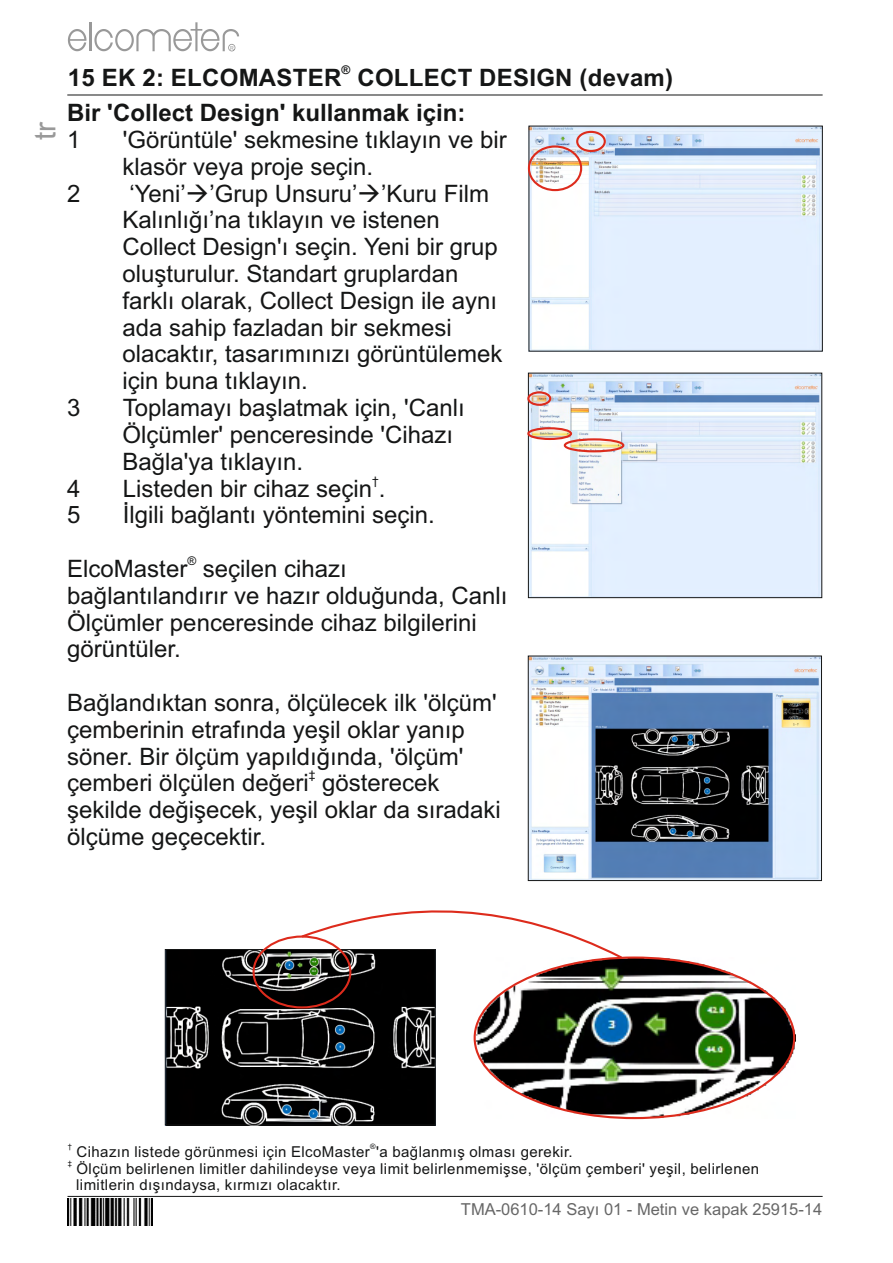
<style>
.page{position:relative;width:893px;height:1263px;background:#fff}
.page>*{position:absolute;margin:0;border:0;box-sizing:border-box;transform-origin:0 0}
.t1{font:29.7px "Arial";color:#999}
.t2{font:24px/26.8px "Arial";color:#151616}
.t3{font:700 24px/34.8px "Arial";letter-spacing:.01em;color:#151616}
.t4{font:16.5px "Arial";color:#676767}
.t5{font:15px/16.8px "Arial";letter-spacing:.03em;color:#151616}
.t6{font:12px "Arial";color:#151616}
.t7{font:700 12px "Arial";color:#151616}
.t8{font:7.5px "Arial";color:#151616}
.t9{font:5.4px "Arial";color:#999;scale:.96 1}
</style>
<div class="page">
<hr style="left:68px;top:1196px;width:755px;height:1px;background:#151616">
<hr style="left:89px;top:22px;width:2px;height:29px;background:#999">
<svg style="left:68px;top:29px;width:18px;height:22px"></svg>
<svg style="left:94px;top:22px;width:145px;height:29px"></svg>
<img style="left:68px;top:1199px;width:85px;height:26px">
<hr style="left:67px;top:95px;width:756px;height:1px;background:#151616">
<img style="left:530px;top:128px;width:291px;height:222px">
<div style="left:576px;top:131px;width:30px;height:21px;border:2px solid #dd2b1c;border-radius:50%"></div>
<div style="left:528px;top:145px;width:54px;height:46px;border:2px solid #dd2b1c;border-radius:50%"></div>
<img style="left:530px;top:375px;width:290px;height:221px">
<div style="left:528px;top:373px;width:294px;height:225px;border:1px solid #151616"></div>
<div style="left:527px;top:391px;width:24px;height:15px;border:2px solid #dd2b1c;border-radius:50%"></div>
<div style="left:527px;top:427px;width:45px;height:13px;border:2px solid #dd2b1c;border-radius:50%"></div>
<div style="left:564px;top:438px;width:60px;height:14px;border:2px solid #dd2b1c;border-radius:50%"></div>
<img style="left:530px;top:658px;width:290px;height:221px">
<div style="left:528px;top:656px;width:294px;height:225px;border:1px solid #151616"></div>
<img style="left:167px;top:951px;width:267px;height:172px">
<div style="left:165px;top:949px;width:271px;height:176px;border:1px solid #151616"></div>
<div style="left:253px;top:935px;width:98px;height:73px;border:2px solid #dd2b1c;border-radius:50%"></div>
<img style="left:476px;top:959px;width:320px;height:159px">
<svg style="left:299px;top:910px;width:325px;height:50px"></svg>
<p class="t1" style="left:34px;top:140px;width:20px;rotate:-90deg">tr</p>
<p class="t9" style="left:230px;top:46px;width:5px">R</p>
<p class="t7" style="left:342px;top:66px;width:10px">®</p>
<p class="t3" style="left:67px;top:63px;width:607px">15 EK 2: ELCOMASTER COLLECT DESIGN (devam)<br>Bir 'Collect Design' kullanmak için:</p>
<p class="t2" style="left:67px;top:128px;width:15px">1</p>
<p class="t2" style="left:122px;top:128px;width:386px">'Görüntüle' sekmesine tıklayın ve bir klasör veya proje seçin.</p>
<p class="t2" style="left:67px;top:182px;width:15px">2</p>
<p class="t2" style="left:122px;top:182px;width:382px">‘Yeni’→’Grup Unsuru’→’Kuru Film Kalınlığı’na tıklayın ve istenen Collect Design'ı seçin. Yeni bir grup oluşturulur. Standart gruplardan farklı olarak, Collect Design ile aynı ada sahip fazladan bir sekmesi olacaktır, tasarımınızı görüntülemek için buna tıklayın.</p>
<p class="t2" style="left:67px;top:396px;width:15px">3</p>
<p class="t2" style="left:122px;top:396px;width:344px">Toplamayı başlatmak için, 'Canlı<br>Ölçümler' penceresinde 'Cihazı<br>Bağla'ya tıklayın.</p>
<p class="t6" style="left:372px;top:476px;width:8px">†</p>
<p class="t2" style="left:67px;top:477px;width:15px">4</p>
<p class="t2" style="left:123px;top:477px;width:264px">Listeden bir cihaz seçin .</p>
<p class="t2" style="left:67px;top:504px;width:15px">5</p>
<p class="t2" style="left:123px;top:504px;width:314px">İlgili bağlantı yöntemini seçin.</p>
<p class="t6" style="left:187px;top:556px;width:10px">®</p>
<p class="t2" style="left:67px;top:557px;width:442px">ElcoMaster seçilen cihazı bağlantılandırır ve hazır olduğunda, Canlı<br>Ölçümler penceresinde cihaz bilgilerini görüntüler.</p>
<p class="t2" style="left:67px;top:691px;width:431px">Bağlandıktan sonra, ölçülecek ilk 'ölçüm' çemberinin etrafında yeşil oklar yanıp söner. Bir ölçüm yapıldığında, 'ölçüm'</p>
<p class="t6" style="left:309px;top:771px;width:8px">‡</p>
<p class="t2" style="left:67px;top:772px;width:435px">çemberi ölçülen değeri gösterecek şekilde değişecek, yeşil oklar da sıradaki ölçüme geçecektir.</p>
<p class="t8" style="left:68px;top:1144px;width:6px">†</p>
<p class="t8" style="left:370px;top:1144px;width:7px">®</p>
<p class="t5" style="left:77px;top:1144px;width:498px">Cihazın listede görünmesi için ElcoMaster 'a bağlanmış olması gerekir.</p>
<p class="t8" style="left:68px;top:1161px;width:6px">‡</p>
<p class="t5" style="left:76px;top:1161px;width:684px">Ölçüm belirlenen limitler dahilindeyse veya limit belirlenmemişse, 'ölçüm çemberi' yeşil, belirlenen limitlerin dışındaysa, kırmızı olacaktır.</p>
<p class="t4" style="left:461px;top:1202px;width:363px">TMA-0610-14 Sayı 01 - Metin ve kapak 25915-14</p>
</div>
